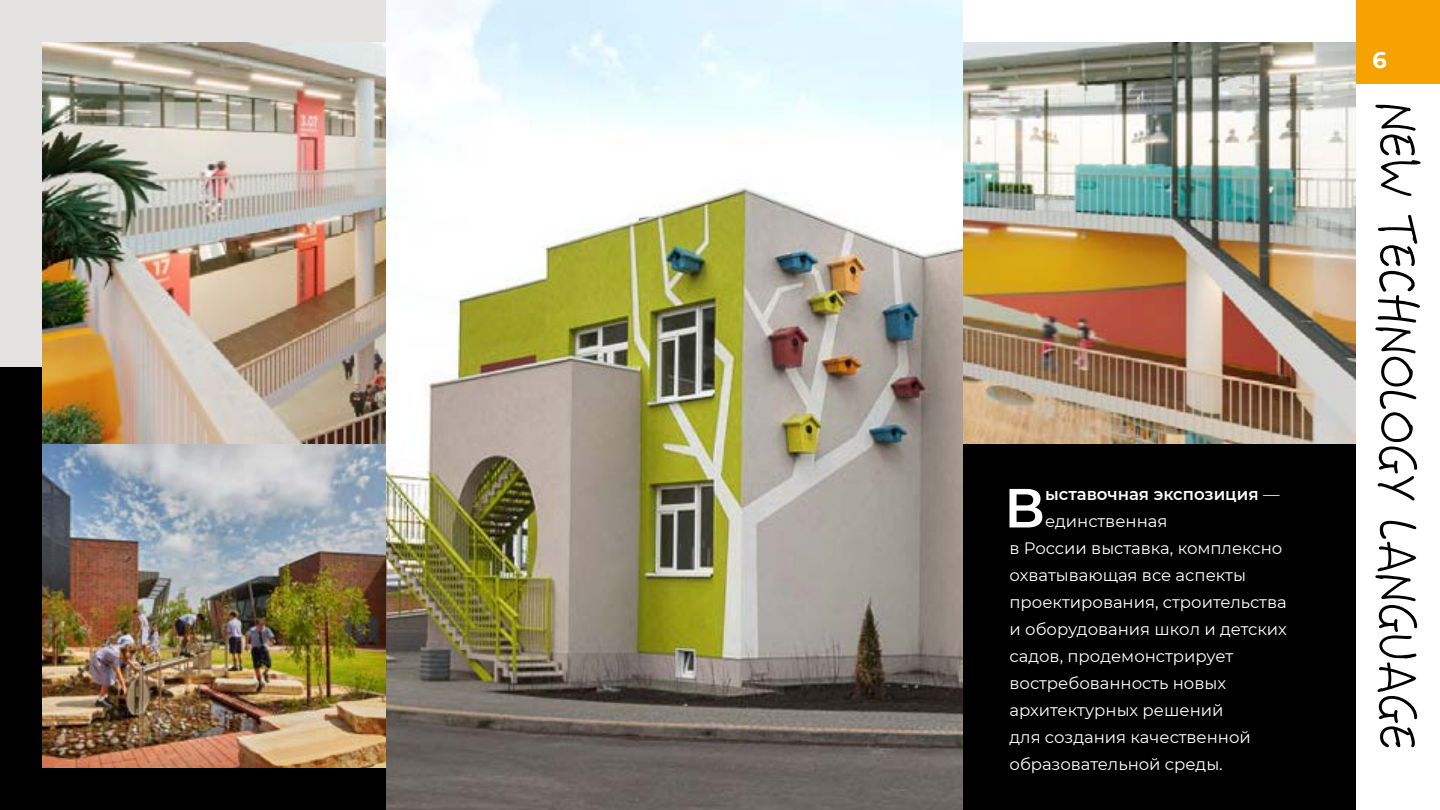
<style>
.page{position:relative;width:1440px;height:810px;background:#fff}
.page>*{position:absolute;margin:0;border:0;box-sizing:border-box;transform-origin:0 0}
.t1{font:600 55.05px "Montserrat";color:#fff}
.t2{font:700 22.5px "Montserrat";color:#fff}
.t3{font:16.5px "Montserrat";color:#fff}
.t4{font:600 16.5px "Montserrat";color:#fff}
.s1{font-weight:400}
</style>
<div class="page">
<div style="left:1356px;top:0;width:84px;height:84px;background:#f6a200"></div>
<div style="left:0;top:366px;width:1356px;height:444px;background:#000"></div>
<div style="left:0;top:0;width:478px;height:366px;background:#e4e3e2"></div>
<img style="left:42px;top:444px;width:344px;height:324px">
<img style="left:42px;top:42px;width:1314px;height:402px">
<img style="left:386px;top:0;width:576px;height:810px">
<svg style="left:1375px;top:105px;width:46px;height:642px"></svg>
<h2 class="t2" style="left:1372px;top:43px;width:16px">6</h2>
<h1 class="t1" style="left:1004px;top:469px;width:43px">В</h1>
<p class="t4" style="left:1045px;top:483px;width:236px">ыставочная экспозиция <span class="s1">—</span></p>
<p class="t3" style="left:1045px;top:510px;width:124px">единственная</p>
<p class="t3" style="left:1010px;top:537px;width:274px">в России выставка, комплексно</p>
<p class="t3" style="left:1010px;top:564px;width:238px">охватывающая все аспекты</p>
<p class="t3" style="left:1010px;top:591px;width:279px">проектирования, строительства</p>
<p class="t3" style="left:1010px;top:618px;width:279px">и оборудования школ и детских</p>
<p class="t3" style="left:1010px;top:645px;width:225px">садов, продемонстрирует</p>
<p class="t3" style="left:1010px;top:672px;width:218px">востребованность новых</p>
<p class="t3" style="left:1010px;top:699px;width:216px">архитектурных решений</p>
<p class="t3" style="left:1010px;top:726px;width:243px">для создания качественной</p>
<p class="t3" style="left:1010px;top:753px;width:215px">образовательной среды.</p>
</div>
